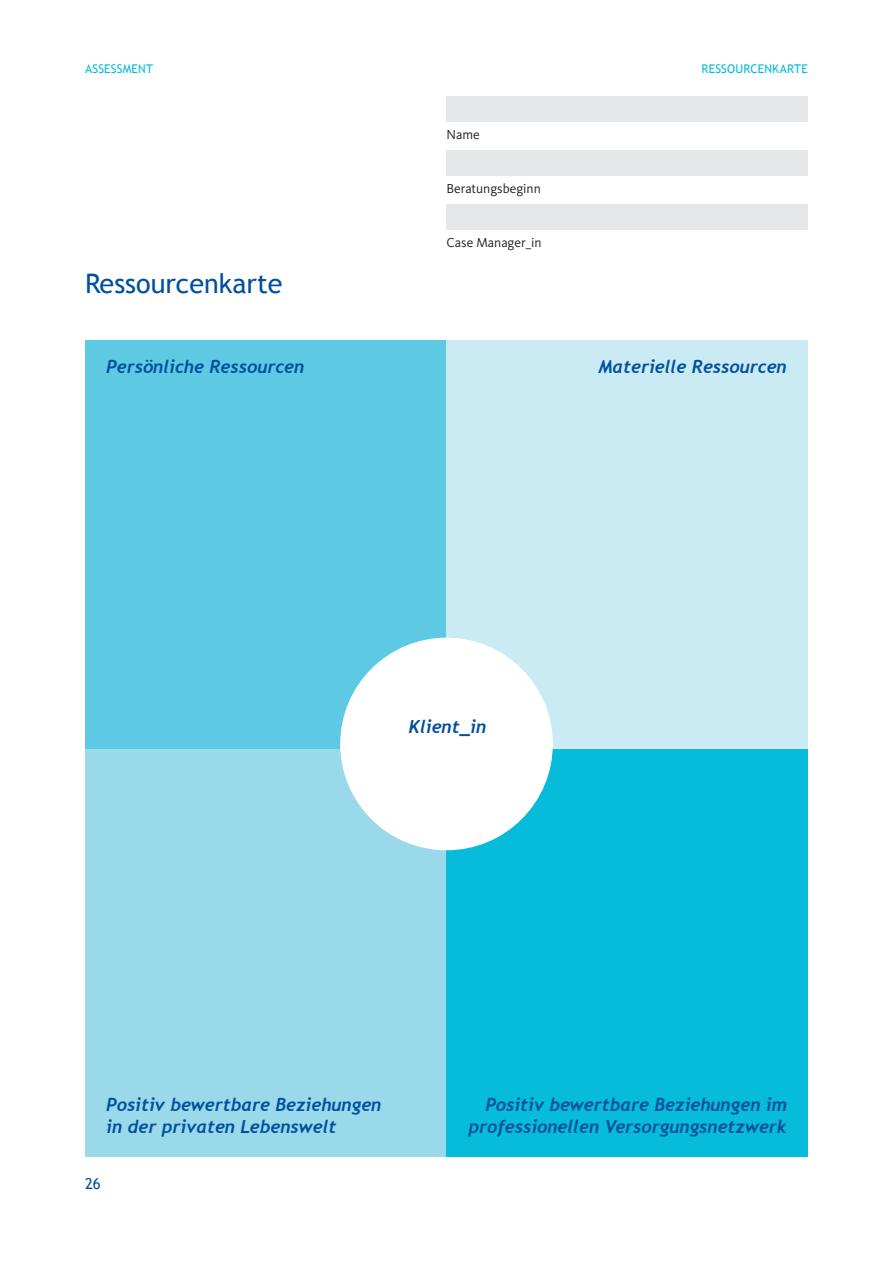
<style>
.page{position:relative;width:893px;height:1263px;background:#fff}
.page>*{position:absolute;margin:0;border:0;box-sizing:border-box;transform-origin:0 0}
.t1{font:27px "Trebuchet MS";color:#01509f}
.t2{font:italic 700 18px/21.6px "Trebuchet";color:#01509f}
.t3{font:15px "Trebuchet MS";color:#01509f}
.t4{font:13.5px "Kievit";color:#231f20}
.t5{font:12px "Trebuchet MS";letter-spacing:.02em;color:#07bbda}
</style>
<div class="page">
<div style="left:85px;top:748px;width:361px;height:409px;background:#99d9ea"></div>
<div style="left:446px;top:748px;width:362px;height:409px;background:#07bbda"></div>
<div style="left:85px;top:340px;width:361px;height:408px;background:#5dc9e2"></div>
<div style="left:446px;top:340px;width:362px;height:408px;background:#cbebf4"></div>
<div style="left:340px;top:638px;width:213px;height:212px;background:#fff;border-radius:50%"></div>
<div style="left:446px;top:150px;width:362px;height:25px;background:#e6e7e9"></div>
<div style="left:446px;top:204px;width:362px;height:25px;background:#e6e7e9"></div>
<div style="left:446px;top:96px;width:362px;height:26px;background:#e6e7e9"></div>
<p class="t5" style="left:85px;top:61px;width:69px">ASSESSMENT</p>
<h1 class="t1" style="left:85px;top:268px;width:199px">RESSOURCENKARTE</h1>
<p class="t2" style="left:106px;top:356px;width:200px">Persönliche Ressourcen</p>
<p class="t4" style="left:446px;top:127px;width:35px">Name</p>
<p class="t4" style="left:446px;top:181px;width:96px">Beratungsbeginn</p>
<p class="t4" style="left:446px;top:235px;width:97px">Case Manager_in</p>
<p class="t5" style="left:709px;top:61px;width:101px">ESSOURCENKARTE</p>
<p class="t2" style="left:598px;top:356px;width:190px">Materielle Ressourcen</p>
<p class="t2" style="left:408px;top:716px;width:79px">Klient_in</p>
<p class="t2" style="left:106px;top:1094px;width:277px">Positiv bewertbare Beziehungen in der privaten Lebenswelt</p>
<p class="t3" style="left:85px;top:1175px;width:17px">26</p>
<p class="t2" style="left:468px;top:1094px;width:320px;text-align:right">Positiv bewertbare Beziehungen im professionellen Versorgungsnetzwerk</p>
</div>
